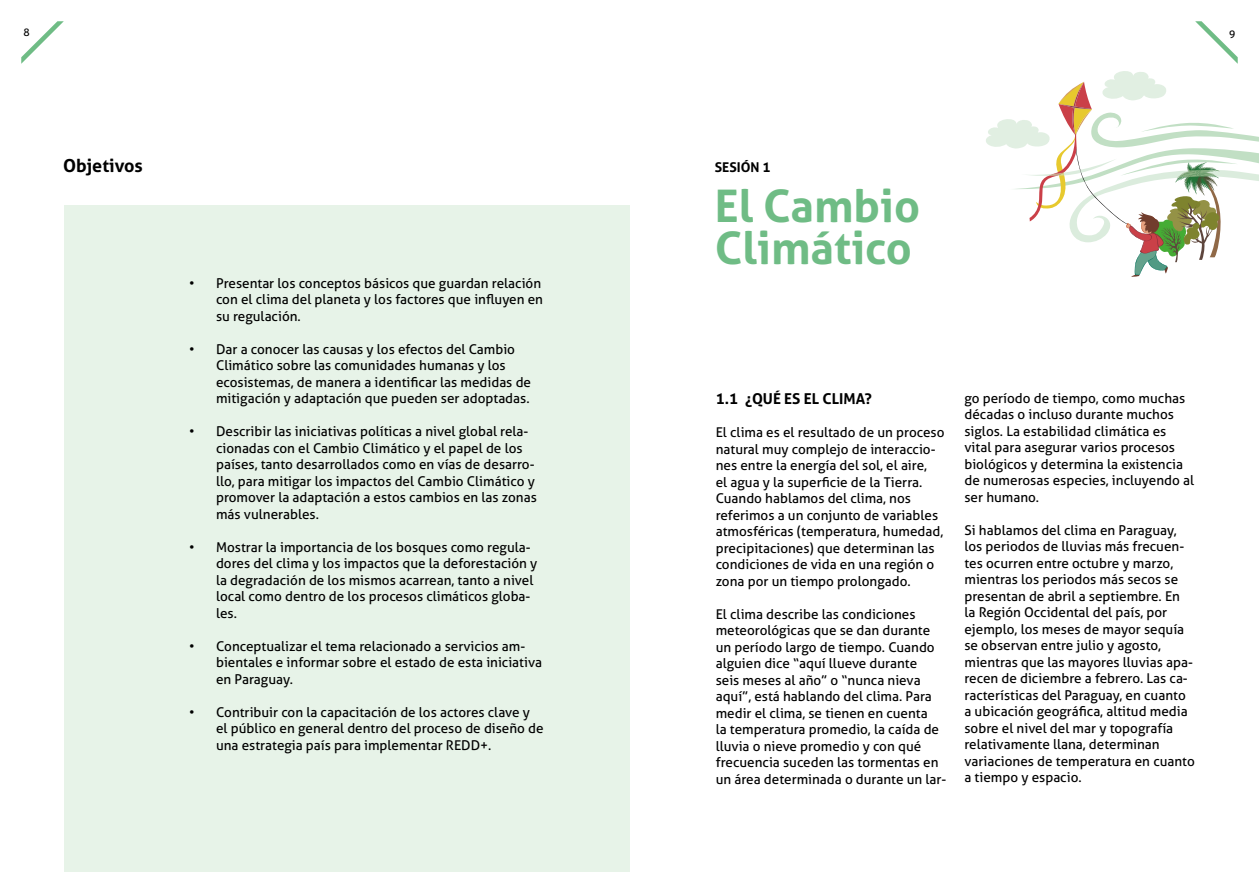
<style>
.page{position:relative;width:1259px;height:893px;background:#fff}
.page>*{position:absolute;margin:0;border:0;box-sizing:border-box;transform-origin:0 0}
.t1{font:700 45px/42px "Aller";color:#6fbc85}
.t2{font:700 18px "Aller";color:#000}
.t3{font:700 15px "Aller";color:#000}
.t4{font:13.5px/16.5px "Aller";color:#000}
.t5{font:700 13.5px "Aller";color:#000}
.t6{font:10.5px "Aller";color:#000}
</style>
<div class="page">
<svg style="left:21px;top:21px;width:43px;height:43px"></svg>
<svg style="left:986px;top:21px;width:273px;height:256px"></svg>
<div style="left:64px;top:205px;width:565px;height:667px;background:#e7f3e8"></div>
<p class="t6" style="left:23px;top:26px;width:8px">8</p>
<p class="t6" style="left:1229px;top:28px;width:8px">9</p>
<h2 class="t2" style="left:63px;top:155px;width:81px">Objetivos</h2>
<p class="t4" style="left:216px;top:275px;width:328px;text-indent:-27px">• Presentar los conceptos básicos que guardan relación con el clima del planeta y los factores que influyen en su regulación.</p>
<p class="t4" style="left:216px;top:341px;width:316px;text-indent:-27px">• Dar a conocer las causas y los efectos del Cambio Climático sobre las comunidades humanas y los ecosistemas, de manera a identificar las medidas de mitigación y adaptación que pueden ser adoptadas.</p>
<p class="t4" style="left:216px;top:423px;width:322px;text-indent:-27px">• Describir las iniciativas políticas a nivel global rela&shy;cionadas con el Cambio Climático y el papel de los países, tanto desarrollados como en vías de desarro&shy;llo, para mitigar los impactos del Cambio Climático y promover la adaptación a estos cambios en las zonas más vulnerables.</p>
<p class="t4" style="left:216px;top:539px;width:323px;text-indent:-27px">• Mostrar la importancia de los bosques como regula&shy;dores del clima y los impactos que la deforestación y la degradación de los mismos acarrean, tanto a nivel local como dentro de los procesos climáticos globa&shy;les.</p>
<p class="t4" style="left:216px;top:638px;width:328px;text-indent:-27px">• Conceptualizar el tema relacionado a servicios am&shy;bientales e informar sobre el estado de esta iniciativa en Paraguay.</p>
<p class="t4" style="left:216px;top:704px;width:329px;text-indent:-27px">• Contribuir con la capacitación de los actores clave y el público en general dentro del proceso de diseño de una estrategia país para implementar REDD+.</p>
<p class="t5" style="left:715px;top:159px;width:57px">SESIÓN 1</p>
<h1 class="t1" style="left:715px;top:184px;width:207px">El Cambio<br>Climático</h1>
<p class="t3" style="left:716px;top:389px;width:158px">1.1 ¿QUÉ ES EL CLIMA?</p>
<p class="t4" style="left:716px;top:424px;width:230px">El clima es el resultado de un proceso natural muy complejo de interaccio&shy;nes entre la energía del sol, el aire,<br>el agua y la superficie de la Tierra.<br>Cuando hablamos del clima, nos referimos a un conjunto de variables atmosféricas (temperatura, humedad, precipitaciones) que determinan las condiciones de vida en una región o zona por un tiempo prolongado.</p>
<p class="t4" style="left:716px;top:605px;width:232px">El clima describe las condiciones meteorológicas que se dan durante un período largo de tiempo. Cuando alguien dice “aquí llueve durante<br>seis meses al año” o “nunca nieva aquí”, está hablando del clima. Para medir el clima, se tienen en cuenta<br>la temperatura promedio, la caída de lluvia o nieve promedio y con qué frecuencia suceden las tormentas en un área determinada o durante un lar-</p>
<p class="t4" style="left:964px;top:390px;width:231px">go período de tiempo, como muchas décadas o incluso durante muchos siglos. La estabilidad climática es vital para asegurar varios procesos biológicos y determina la existencia de numerosas especies, incluyendo al ser humano.</p>
<p class="t4" style="left:964px;top:522px;width:232px">Si hablamos del clima en Paraguay, los periodos de lluvias más frecuen&shy;tes ocurren entre octubre y marzo, mientras los periodos más secos se presentan de abril a septiembre. En<br>la Región Occidental del país, por ejemplo, los meses de mayor sequía se observan entre julio y agosto, mientras que las mayores lluvias apa&shy;recen de diciembre a febrero. Las ca&shy;racterísticas del Paraguay, en cuanto a ubicación geográfica, altitud media sobre el nivel del mar y topografía relativamente llana, determinan variaciones de temperatura en cuanto a tiempo y espacio.</p>
</div>
